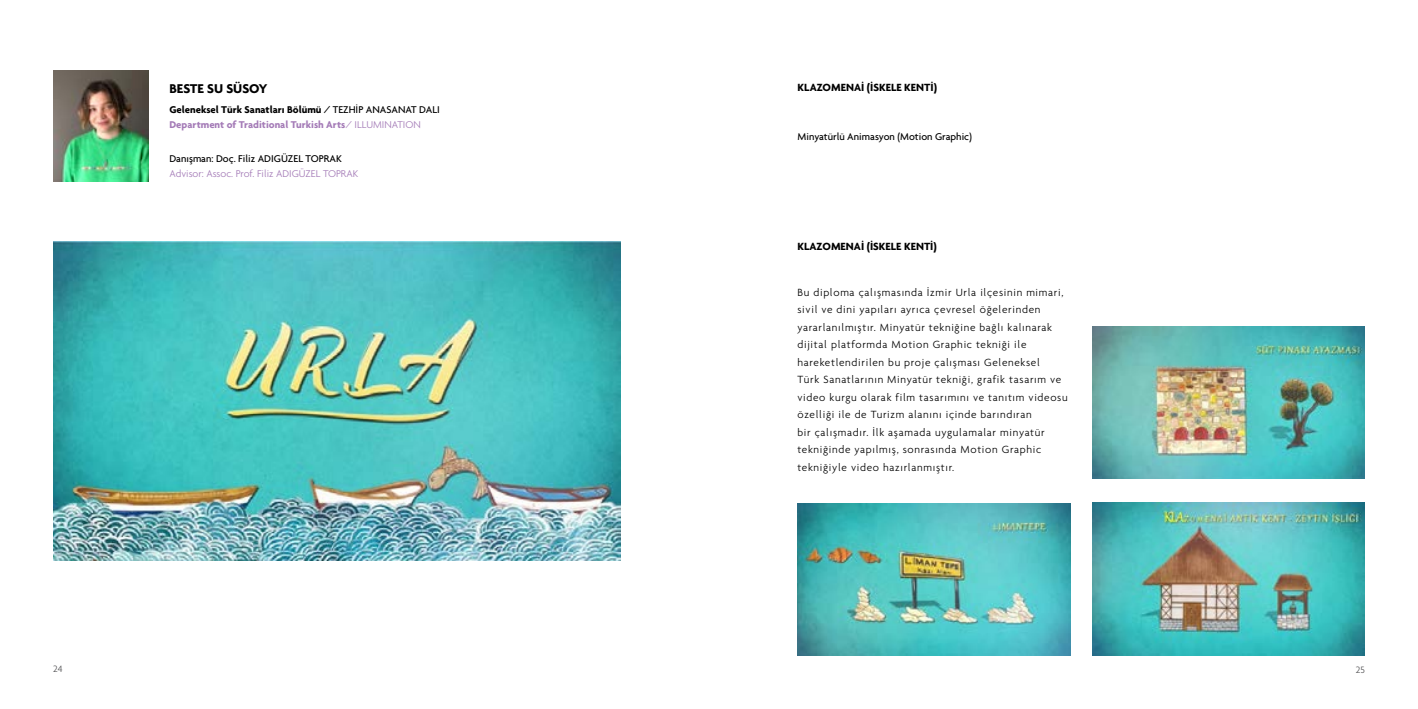
<style>
.page{position:relative;width:1418px;height:709px;background:#fff}
.page>*{position:absolute;margin:0;border:0;box-sizing:border-box;transform-origin:0 0}
.t1{font:700 13.75px "Agenda";color:#000}
.t2{font:300 11.25px/17.5px "Agenda";letter-spacing:.06em;color:#000}
.t3{font:700 11.25px "Agenda";color:#000}
.t4{font:700 10.62px/15px "Agenda";color:#a47bb7}
.t5{font:500 10.62px "Agenda";color:#000}
.t6{font:300 10.62px "Agenda";color:#a47bb7}
.t7{font:300 10px "Agenda";color:#4d4d4f}
.s1{color:#000}
.s2{font-weight:500;color:#000}
.s3{font-weight:300}
</style>
<div class="page">
<img style="left:53px;top:71px;width:96px;height:110px">
<img style="left:54px;top:241px;width:566px;height:319px">
<img style="left:797px;top:503px;width:273px;height:153px">
<img style="left:1092px;top:326px;width:272px;height:153px">
<img style="left:1092px;top:502px;width:272px;height:153px">
<p class="t1" style="left:169px;top:80px;width:100px">BESTE SU SÜSOY</p>
<p class="t4" style="left:169px;top:101px;width:272px"><span class="s1">Geleneksel Türk Sanatları Bölümü</span> <span class="s2">/ TEZHİP ANASANAT DALI<br></span>Department of Traditional Turkish Arts<span class="s3">/ ILLUMINATION</span></p>
<p class="t5" style="left:169px;top:152px;width:174px">Danışman: Doç. Filiz ADIGÜZEL TOPRAK</p>
<p class="t6" style="left:169px;top:168px;width:191px">Advisor: Assoc. Prof. Filiz ADIGÜZEL TOPRAK</p>
<p class="t3" style="left:797px;top:81px;width:141px">KLAZOMENAİ (İSKELE KENTİ)</p>
<p class="t5" style="left:797px;top:130px;width:176px">Minyatürlü Animasyon (Motion Graphic)</p>
<p class="t3" style="left:797px;top:239px;width:141px">KLAZOMENAİ (İSKELE KENTİ)</p>
<p class="t2" style="left:797px;top:283px;width:272px">Bu diploma çalışmasında İzmir Urla ilçesinin mimari, sivil ve dini yapıları ayrıca çevresel öğelerinden yararlanılmıştır. Minyatür tekniğine bağlı kalınarak dijital platformda Motion Graphic tekniği ile hareketlendirilen bu proje çalışması Geleneksel<br>Türk Sanatlarının Minyatür tekniği, grafik tasarım ve video kurgu olarak film tasarımını ve tanıtım videosu özelliği ile de Turizm alanını içinde barındıran<br>bir çalışmadır. İlk aşamada uygulamalar minyatür tekniğinde yapılmış, sonrasında Motion Graphic tekniğiyle video hazırlanmıştır.</p>
<p class="t7" style="left:53px;top:663px;width:11px">24</p>
<p class="t7" style="left:1355px;top:663px;width:11px">25</p>
</div>
